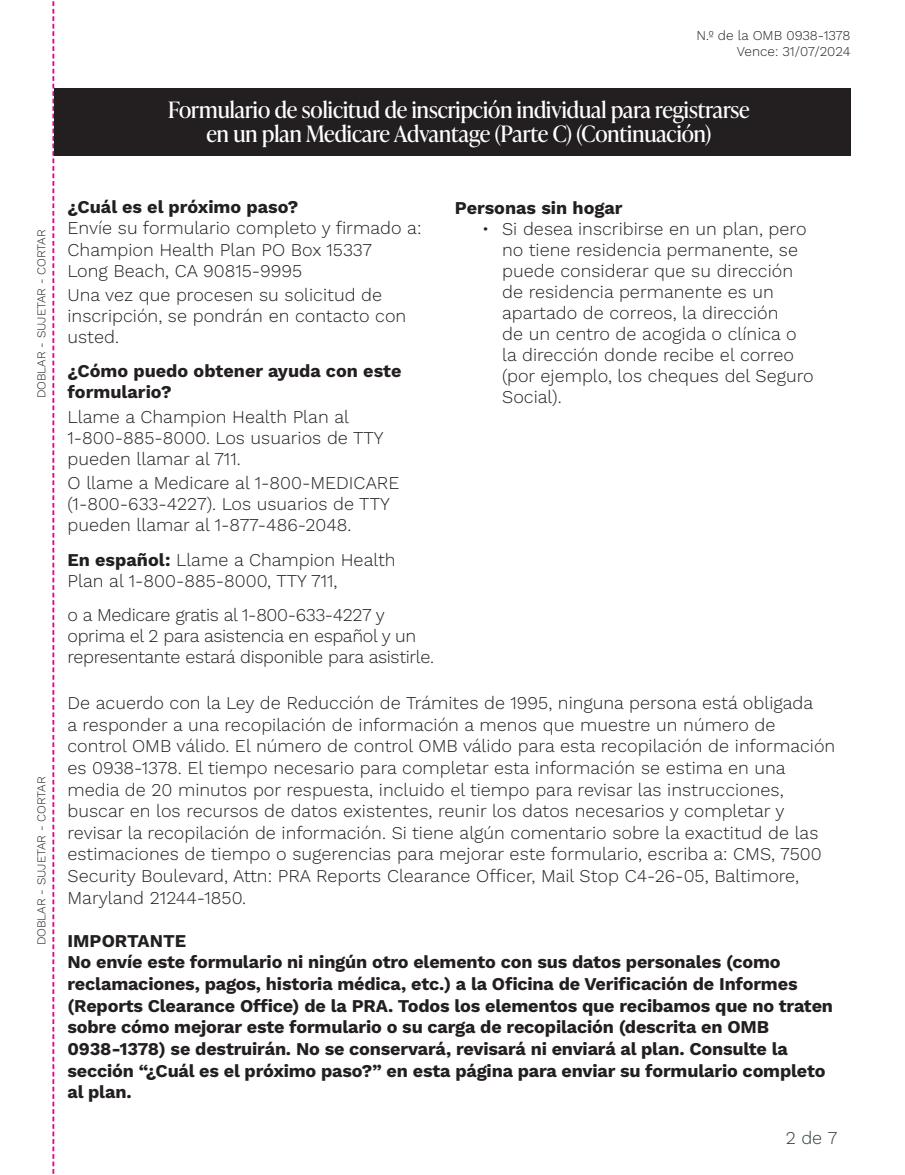
<style>
.page{position:relative;width:905px;height:1175px;background:#fff}
.page>*{position:absolute;margin:0;border:0;box-sizing:border-box;transform-origin:0 0}
.t1{font:22.5px/24px "Ivy Presto Headline";color:#fff;text-align:center}
.t2{font:300 18px/21px "Work Sans";color:#231f20}
.t3{font:700 18px/21.6px "Work Sans";letter-spacing:-.01em;color:#231f20}
.t4{font:300 18px/21px "Work Sans";letter-spacing:-.02em;color:#231f20}
.t5{font:300 18px "Work Sans";color:#2e3c40}
.t6{font:300 13.5px/16.2px "Work Sans";color:#231f20;text-align:right}
.t7{font:300 12px "Work Sans";color:#231f20}
.s1{font-weight:700}
</style>
<div class="page">
<svg style="left:53px;top:1px;width:1px;height:1173px"></svg>
<div style="left:54px;top:88px;width:796px;height:67px;background:#231f20"></div>
<p class="t7" style="left:34px;top:398px;width:170px;rotate:-90deg">DOBLAR - SUJETAR - CORTAR</p>
<p class="t7" style="left:34px;top:945px;width:170px;rotate:-90deg">DOBLAR - SUJETAR - CORTAR</p>
<p class="t6" style="left:696px;top:27px;width:156px">N.º de la OMB 0938-1378<br>Vence: 31/07/2024</p>
<p class="t1" style="left:168px;top:97px;width:583px">Formulario de solicitud de inscripción individual para registrarse en un plan Medicare Advantage (Parte C) (Continuación)</p>
<p class="t3" style="left:68px;top:196px;width:232px">¿Cuál es el próximo paso?</p>
<p class="t2" style="left:68px;top:218px;width:355px">Envíe su formulario completo y firmado a:<br>Champion Health Plan PO Box 15337<br>Long Beach, CA 90815-9995</p>
<p class="t2" style="left:68px;top:284px;width:340px">Una vez que procesen su solicitud de inscripción, se pondrán en contacto con usted.</p>
<p class="t3" style="left:68px;top:361px;width:335px;line-height:21px">¿Cómo puedo obtener ayuda con este formulario?</p>
<p class="t2" style="left:68px;top:406px;width:317px">Llame a Champion Health Plan al<br>1-800-885-8000. Los usuarios de TTY pueden llamar al 711.</p>
<p class="t2" style="left:68px;top:472px;width:333px">O llame a Medicare al 1-800-MEDICARE (1-800-633-4227). Los usuarios de TTY pueden llamar al 1-877-486-2048.</p>
<p class="t2" style="left:68px;top:549px;width:329px"><span class="s1">En español:</span> Llame a Champion Health<br>Plan al 1-800-885-8000, TTY 711,</p>
<p class="t4" style="left:68px;top:604px;width:368px">o a Medicare gratis al 1-800-633-4227 y oprima el 2 para asistencia en español y un representante estará disponible para asistirle.</p>
<p class="t3" style="left:455px;top:196px;width:169px">Personas sin hogar</p>
<p class="t2" style="left:502px;top:218px;width:313px;text-indent:-20px">• Si desea inscribirse en un plan, pero no tiene residencia permanente, se puede considerar que su dirección de residencia permanente es un apartado de correos, la dirección<br>de un centro de acogida o clínica o la dirección donde recibe el correo (por ejemplo, los cheques del Seguro<br>Social).</p>
<p class="t2" style="left:68px;top:692px;width:769px;line-height:21.6px">De acuerdo con la Ley de Reducción de Trámites de 1995, ninguna persona está obligada<br>a responder a una recopilación de información a menos que muestre un número de control OMB válido. El número de control OMB válido para esta recopilación de información es 0938-1378. El tiempo necesario para completar esta información se estima en una media de 20 minutos por respuesta, incluido el tiempo para revisar las instrucciones, buscar en los recursos de datos existentes, reunir los datos necesarios y completar y revisar la recopilación de información. Si tiene algún comentario sobre la exactitud de las estimaciones de tiempo o sugerencias para mejorar este formulario, escriba a: CMS, 7500<br>Security Boulevard, Attn: PRA Reports Clearance Officer, Mail Stop C4-26-05, Baltimore, Maryland 21244-1850.</p>
<p class="t3" style="left:68px;top:929px;width:767px">IMPORTANTE<br>No envíe este formulario ni ningún otro elemento con sus datos personales (como reclamaciones, pagos, historia médica, etc.) a la Oficina de Verificación de Informes (Reports Clearance Office) de la PRA. Todos los elementos que recibamos que no traten sobre cómo mejorar este formulario o su carga de recopilación (descrita en OMB 0938-1378) se destruirán. No se conservará, revisará ni enviará al plan. Consulte la sección “¿Cuál es el próximo paso?” en esta página para enviar su formulario completo al plan.</p>
<p class="t5" style="left:785px;top:1127px;width:53px">2 de 7</p>
</div>
